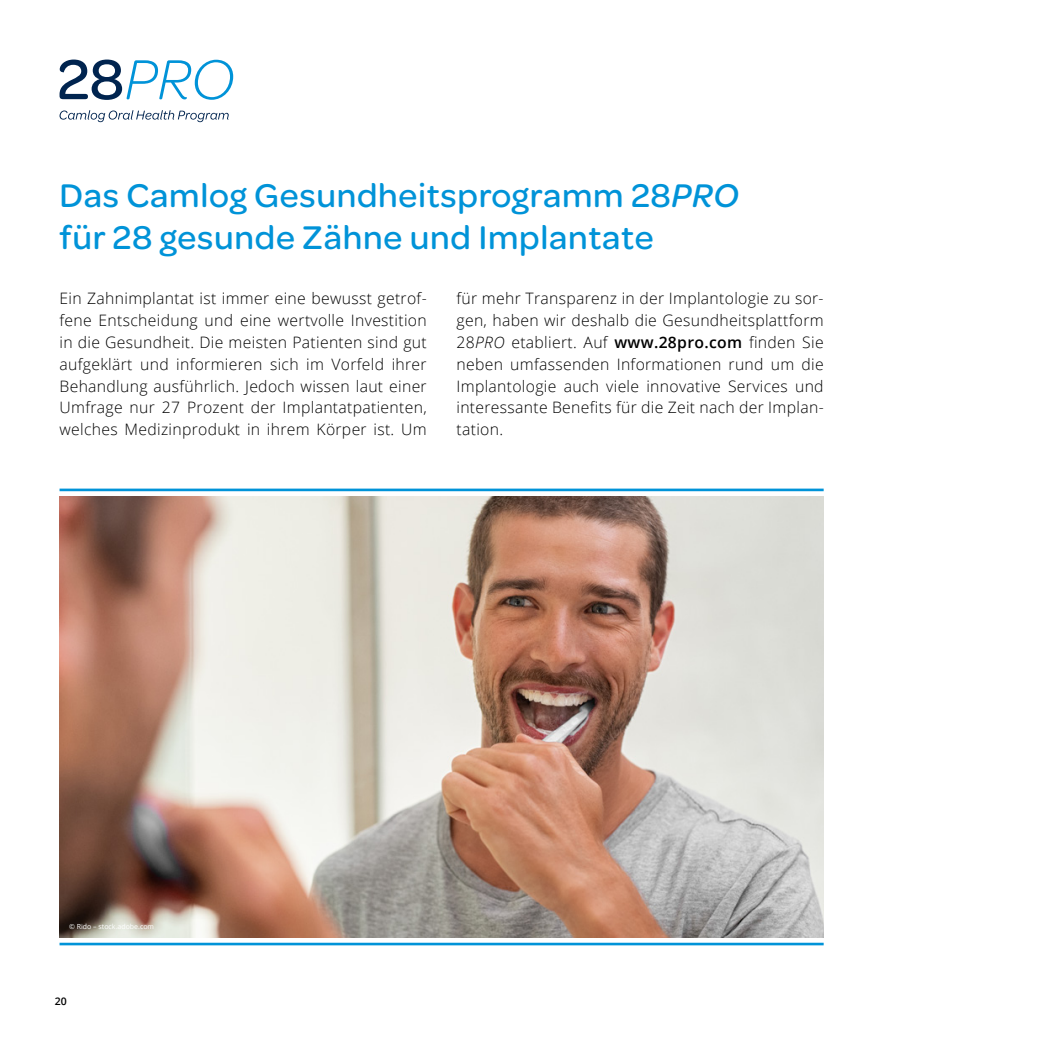
<style>
.page{position:relative;width:1042px;height:1042px;background:#fff}
.page>*{position:absolute;margin:0;border:0;box-sizing:border-box;transform-origin:0 0}
.t1{font:500 35px/42px "Omnes";letter-spacing:.02em;color:#0093d8}
.t2{font:300 15.75px/21.9px "Open Sans";letter-spacing:.02em;color:#000;text-align:justify}
.t3{font:600 10.5px "Open Sans";color:#000}
.t4{font:7px "Open Sans";color:#fff}
.s1{font-style:italic}
.s2{font-weight:600}
</style>
<div class="page">
<hr style="left:60px;top:488px;width:763px;height:3px;background:#0093d8">
<hr style="left:60px;top:942px;width:763px;height:3px;background:#0093d8">
<img style="left:60px;top:496px;width:763px;height:442px">
<svg style="left:60px;top:60px;width:173px;height:40px"></svg>
<svg style="left:60px;top:110px;width:169px;height:12px"></svg>
<h1 class="t1" style="left:60px;top:172px;width:681px">Das Camlog Gesundheitsprogramm 28<span class="s1">PRO </span>für 28 gesunde Zähne und Implantate</h1>
<p class="t2" style="left:456px;top:287px;width:369px">für mehr Transparenz in der Implantologie zu sor&shy;gen, haben wir deshalb die Gesundheitsplattform 28<span class="s1">PRO</span> etabliert. Auf <span class="s2">www.28pro.com</span> finden Sie neben umfassenden Informationen rund um die Implantologie auch viele innovative Services und interessante Benefits für die Zeit nach der Implan&shy;tation.</p>
<p class="t2" style="left:60px;top:287px;width:369px">Ein Zahnimplantat ist immer eine bewusst getrof&shy;fene Entscheidung und eine wertvolle Investition in die Gesundheit. Die meisten Patienten sind gut aufgeklärt und informieren sich im Vorfeld ihrer Behandlung ausführlich. Jedoch wissen laut einer Umfrage nur 27 Prozent der Implantatpatienten, welches Medizinprodukt in ihrem Körper ist. Um</p>
<p class="t4" style="left:69px;top:921px;width:86px">© Rido – stock.adobe.com</p>
<p class="t3" style="left:55px;top:994px;width:13px">20</p>
</div>
